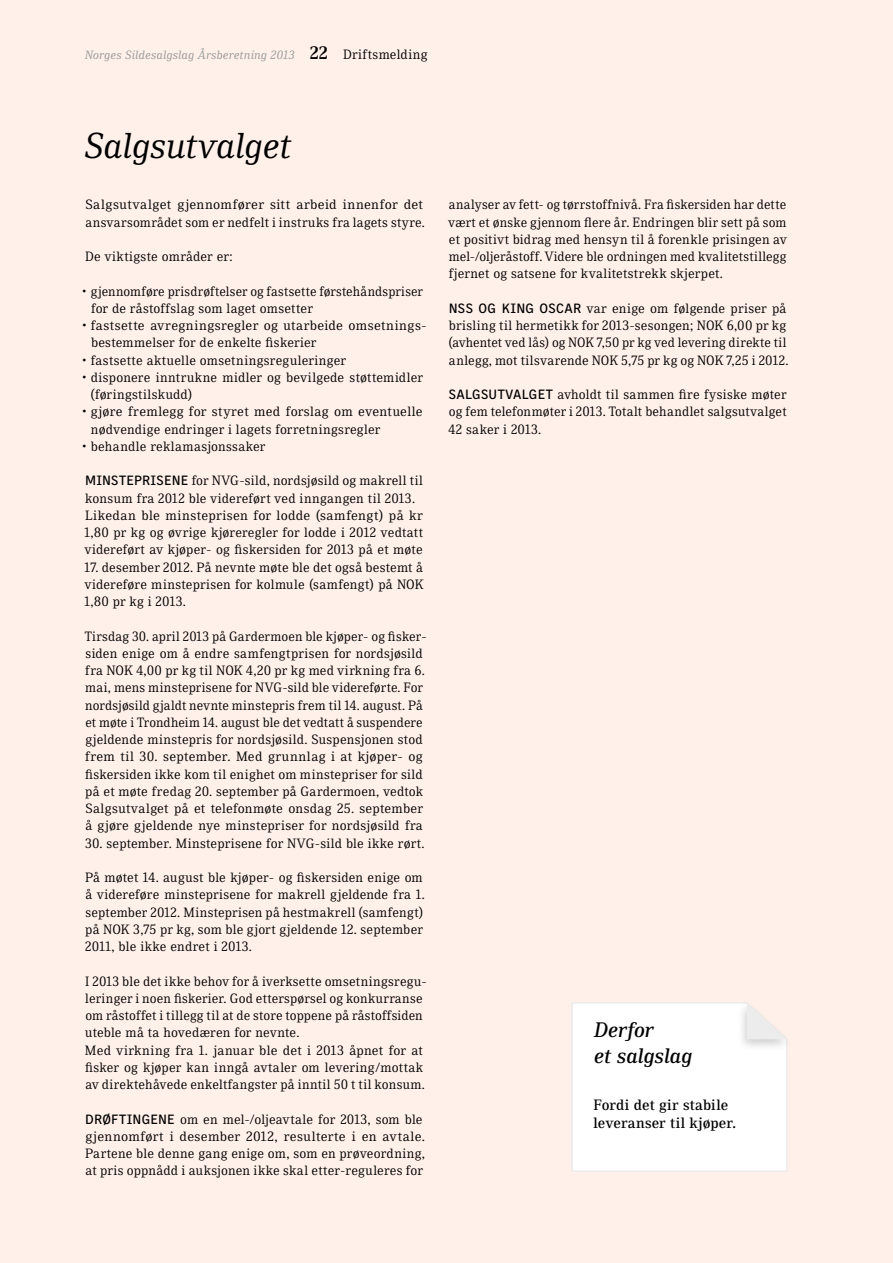
<style>
.page{position:relative;width:893px;height:1263px;background:#fff0e9}
.page>*{position:absolute;margin:0;border:0;box-sizing:border-box;transform-origin:0 0}
.t1{font:italic 36px "Skopex Serif";letter-spacing:.005em;color:#000}
.t2{font:21px/25.2px "Skopex Serif Med Ita";color:#000}
.t3{font:500 15px/18px "Skopex Serif";letter-spacing:.01em;color:#000}
.t4{font:13.5px/17.2px "Skopex Serif";letter-spacing:.015em;color:#000}
.t5{font:italic 12px "Skopex Serif";letter-spacing:.025em;color:#989999}
.s1{font-weight:700;font-style:normal;font-size:18px;color:#000}
.s2{font-style:normal;font-size:13.5px;color:#000}
.s3{font-family:"Skopex Gothic";font-weight:500}
</style>
<div class="page">
<svg style="left:571px;top:1002px;width:217px;height:170px;background:#fdfdfd"></svg>
<p class="t5" style="left:85px;top:48px;width:344px">Norges Sildesalgslag Årsberetning 2013 <span class="s1">22</span> <span class="s2">Driftsmelding</span></p>
<h1 class="t1" style="left:85px;top:124px;width:208px">Salgsutvalget</h1>
<p class="t4" style="left:85px;top:196px;width:341px">Salgsutvalget gjennomfører sitt arbeid innenfor det ansvarsområdet som er nedfelt i instruks fra lagets styre.</p>
<p class="t4" style="left:85px;top:248px;width:149px">De viktigste områder er:</p>
<p class="t4" style="left:91px;top:282px;width:333px;text-indent:-9px">• gjennomføre prisdrøftelser og fastsette førstehåndspriser for de råstoffslag som laget omsetter</p>
<p class="t4" style="left:91px;top:317px;width:335px;text-indent:-9px">• fastsette avregningsregler og utarbeide omsetnings&shy;bestemmelser for de enkelte fiskerier</p>
<p class="t4" style="left:82px;top:351px;width:266px">• fastsette aktuelle omsetningsreguleringer</p>
<p class="t4" style="left:91px;top:368px;width:334px;text-indent:-9px">• disponere inntrukne midler og bevilgede støttemidler (føringstilskudd)</p>
<p class="t4" style="left:91px;top:403px;width:333px;text-indent:-9px">• gjøre fremlegg for styret med forslag om eventuelle nødvendige endringer i lagets forretningsregler</p>
<p class="t4" style="left:82px;top:437px;width:185px">• behandle reklamasjonssaker</p>
<p class="t4" style="left:85px;top:472px;width:340px"><span class="s3">MINSTEPRISENE</span> for NVG-sild, nordsjøsild og makrell til konsum fra 2012 ble videreført ved inngangen til 2013.<br>Likedan ble minsteprisen for lodde (samfengt) på kr 1,80 pr kg og øvrige kjøreregler for lodde i 2012 vedtatt videreført av kjøper- og fiskersiden for 2013 på et møte</p>
<p class="t4" style="left:85px;top:558px;width:340px;text-align:justify">17. desember 2012. På nevnte møte ble det også bestemt å videreføre minsteprisen for kolmule (samfengt) på NOK 1,80 pr kg i 2013.</p>
<p class="t4" style="left:85px;top:627px;width:343px">Tirsdag 30. april 2013 på Gardermoen ble kjøper- og fisker&shy;siden enige om å endre samfengtprisen for nordsjøsild fra NOK 4,00 pr kg til NOK 4,20 pr kg med virkning fra 6. mai, mens minsteprisene for NVG-sild ble videreførte. For nordsjøsild gjaldt nevnte minstepris frem til 14. august. På et møte i Trondheim 14. august ble det vedtatt å suspendere gjeldende minstepris for nordsjøsild. Suspensjonen stod frem til 30. september. Med grunnlag i at kjøper- og fiskersiden ikke kom til enighet om minstepriser for sild på et møte fredag 20. september på Gardermoen, vedtok Salgsutvalget på et telefonmøte onsdag 25. september å gjøre gjeldende nye minstepriser for nordsjøsild fra</p>
<p class="t4" style="left:85px;top:834px;width:341px">30. september. Minsteprisene for NVG-sild ble ikke rørt.</p>
<p class="t4" style="left:85px;top:869px;width:341px">På møtet 14. august ble kjøper- og fiskersiden enige om å videreføre minsteprisene for makrell gjeldende fra 1. september 2012. Minsteprisen på hestmakrell (samfengt) på NOK 3,75 pr kg, som ble gjort gjeldende 12. september 2011, ble ikke endret i 2013.</p>
<p class="t4" style="left:85px;top:972px;width:343px">I 2013 ble det ikke behov for å iverksette omsetningsregu&shy;leringer i noen fiskerier. God etterspørsel og konkurranse om råstoffet i tillegg til at de store toppene på råstoffsiden uteble må ta hovedæren for nevnte.<br>Med virkning fra 1. januar ble det i 2013 åpnet for at fisker og kjøper kan inngå avtaler om levering/mottak av direktehåvede enkeltfangster på inntil 50 t til konsum.</p>
<p class="t4" style="left:85px;top:1110px;width:341px"><span class="s3">DRØFTINGENE</span> om en mel-/oljeavtale for 2013, som ble gjennomført i desember 2012, resulterte i en avtale.<br>Partene ble denne gang enige om, som en prøveordning, at pris oppnådd i auksjonen ikke skal etter-reguleres for</p>
<p class="t4" style="left:448px;top:196px;width:340px;text-align:justify">analyser av fett- og tørrstoffnivå. Fra fiskersiden har dette vært et ønske gjennom flere år. Endringen blir sett på som et positivt bidrag med hensyn til å forenkle prisingen av mel-/oljeråstoff. Videre ble ordningen med kvalitetstillegg fjernet og satsene for kvalitetstrekk skjerpet.</p>
<p class="t4" style="left:448px;top:299px;width:342px"><span class="s3">NSS OG KING OSCAR</span> var enige om følgende priser på brisling til hermetikk for 2013-sesongen; NOK 6,00 pr kg (avhentet ved lås) og NOK 7,50 pr kg ved levering direkte til anlegg, mot tilsvarende NOK 5,75 pr kg og NOK 7,25 i 2012.</p>
<p class="t4" style="left:448px;top:386px;width:340px;text-align:justify"><span class="s3">SALGSUTVALGET</span> avholdt til sammen fire fysiske møter og fem telefonmøter i 2013. Totalt behandlet salgsutvalget 42 saker i 2013.</p>
<h2 class="t2" style="left:595px;top:1017px;width:100px">Derfor<br>et salgslag</h2>
<p class="t3" style="left:593px;top:1096px;width:144px">Fordi det gir stabile leveranser til kjøper.</p>
</div>
